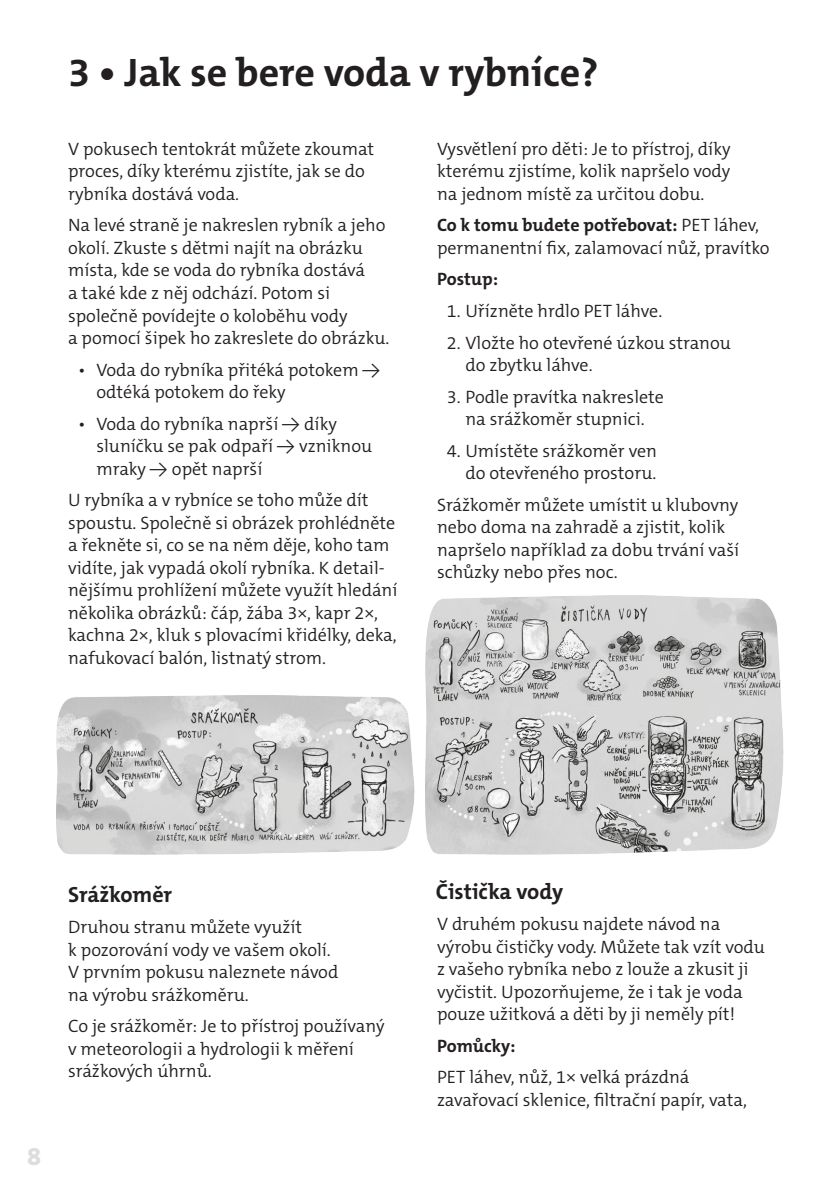
<style>
.page{position:relative;width:840px;height:1191px;background:#fff}
.page>*{position:absolute;margin:0;border:0;box-sizing:border-box;transform-origin:0 0}
.t1{font:700 40px "The Mix C5";color:#231f20}
.t2{font:700 24px "SKAUT";color:#dcdddf}
.t3{font:700 22px "The Mix C5";color:#231f20}
.t4{font:300 18px/22.4px "The Mix C5";color:#231f20}
.t5{font:700 18px "The Mix C5";color:#231f20}
.s1{font-weight:700}
</style>
<div class="page">
<img style="left:425px;top:595px;width:358px;height:259px">
<img style="left:57px;top:695px;width:357px;height:159px">
<h1 class="t1" style="left:68px;top:56px;width:531px">3 • Jak se bere voda v rybníce?</h1>
<p class="t4" style="left:68px;top:139px;width:307px">V pokusech tentokrát můžete zkoumat proces, díky kterému zjistíte, jak se do rybníka dostává voda.</p>
<p class="t4" style="left:68px;top:216px;width:322px">Na levé straně je nakreslen rybník a jeho okolí. Zkuste s dětmi najít na obrázku místa, kde se voda do rybníka dostává<br>a také kde z něj odchází. Potom si společně povídejte o koloběhu vody<br>a pomocí šipek ho zakreslete do obrázku.</p>
<p class="t4" style="left:96px;top:360px;width:285px;text-indent:-18px">• Voda do rybníka přitéká potokem → odtéká potokem do řeky</p>
<p class="t4" style="left:96px;top:414px;width:277px;text-indent:-18px">• Voda do rybníka naprší → díky sluníčku se pak odpaří → vzniknou mraky → opět naprší</p>
<p class="t4" style="left:68px;top:490px;width:330px">U rybníka a v rybníce se toho může dít spoustu. Společně si obrázek prohlédněte a řekněte si, co se na něm děje, koho tam vidíte, jak vypadá okolí rybníka. K detail&shy;nějšímu prohlížení můžete využít hledání několika obrázků: čáp, žába 3×, kapr 2×, kachna 2×, kluk s plovacími křidélky, deka, nafukovací balón, listnatý strom.</p>
<p class="t4" style="left:437px;top:139px;width:295px;text-align:justify">Vysvětlení pro děti: Je to přístroj, díky kterému zjistíme, kolik napršelo vody na jednom místě za určitou dobu.</p>
<p class="t4" style="left:437px;top:216px;width:334px"><span class="s1">Co k tomu budete potřebovat:</span> PET láhev, permanentní fix, zalamovací nůž, pravítko</p>
<p class="t5" style="left:437px;top:272px;width:63px">Postup:</p>
<p class="t4" style="left:446px;top:301px;width:217px">1. Uřízněte hrdlo PET láhve.</p>
<p class="t4" style="left:465px;top:333px;width:267px;text-indent:-18px">2. Vložte ho otevřené úzkou stranou do zbytku láhve.</p>
<p class="t4" style="left:446px;top:387px;width:218px;text-align:center">3. Podle pravítka nakreslete na srážkoměr stupnici.</p>
<p class="t4" style="left:446px;top:441px;width:211px;text-align:right">4. Umístěte srážkoměr ven do otevřeného prostoru.</p>
<p class="t4" style="left:437px;top:495px;width:303px">Srážkoměr můžete umístit u klubovny nebo doma na zahradě a zjistit, kolik napršelo například za dobu trvání vaší schůzky nebo přes noc.</p>
<h2 class="t2" style="left:27px;top:1146px;width:16px">8</h2>
<p class="t3" style="left:68px;top:885px;width:105px">Srážkoměr</p>
<p class="t4" style="left:68px;top:917px;width:271px">Druhou stranu můžete využít<br>k pozorování vody ve vašem okolí.<br>V prvním pokusu naleznete návod na výrobu srážkoměru.</p>
<p class="t4" style="left:68px;top:1016px;width:318px">Co je srážkoměr: Je to přístroj používaný v meteorologii a hydrologii k měření srážkových úhrnů.</p>
<p class="t3" style="left:435px;top:882px;width:129px">Čistička vody</p>
<p class="t4" style="left:437px;top:914px;width:329px">V druhém pokusu najdete návod na výrobu čističky vody. Můžete tak vzít vodu z vašeho rybníka nebo z louže a zkusit ji vyčistit. Upozorňujeme, že i tak je voda pouze užitková a děti by ji neměly pít!</p>
<p class="t5" style="left:437px;top:1038px;width:80px">Pomůcky:</p>
<p class="t4" style="left:437px;top:1067px;width:311px">PET láhev, nůž, 1× velká prázdná zavařovací sklenice, filtrační papír, vata,</p>
</div>
